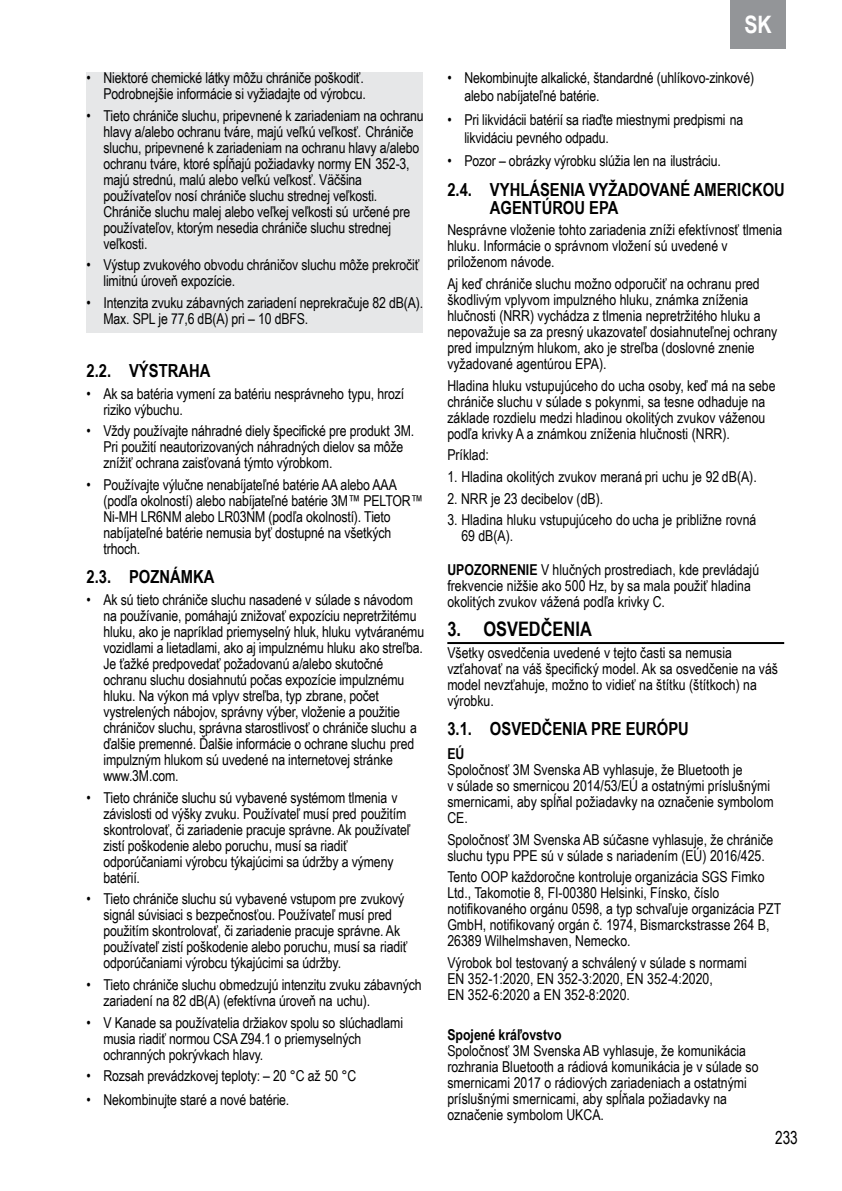
<style>
.page{position:relative;width:842px;height:1191px;background:#fff}
.page>*{position:absolute;margin:0;border:0;box-sizing:border-box;transform-origin:0 0}
.t1{font:700 24px "Arial Narrow";color:#fff}
.t2{font:700 20px "Arial Narrow";color:#000}
.t3{font:700 18px/18px "Arial Narrow";color:#000}
.t4{font:18px "Arial Narrow";color:#000;scale:.92 1}
.t5{font:15px/16px "Arial Narrow";letter-spacing:-.01em;color:#000}
.t6{font:700 15px "Arial Narrow";color:#000}
.s1{font-weight:700}
</style>
<div class="page">
<div style="left:730px;top:0;width:56px;height:48px;background:#939598"></div>
<div style="left:86px;top:72px;width:337px;height:36px;background:#e6e7e8"></div>
<div style="left:86px;top:99px;width:337px;height:158px;background:#e6e7e8"></div>
<div style="left:86px;top:249px;width:337px;height:46px;background:#e6e7e8"></div>
<div style="left:86px;top:286px;width:337px;height:31px;background:#e6e7e8"></div>
<div style="left:86px;top:302px;width:337px;height:31px;background:#e6e7e8"></div>
<hr style="left:447px;top:642px;width:337px;height:2px;background:#000">
<p class="t5" style="left:86px;top:71px;width:281px;text-align:right">• Niektoré chemické látky môžu chrániče poškodiť.<br>Podrobnejšie informácie si vyžiadajte od výrobcu.</p>
<p class="t5" style="left:103px;top:109px;width:322px;text-indent:-17px">• Tieto chrániče sluchu, pripevnené k zariadeniam na ochranu hlavy a/alebo ochranu tváre, majú veľkú veľkosť. Chrániče sluchu, pripevnené k zariadeniam na ochranu hlavy a/alebo ochranu tváre, ktoré spĺňajú požiadavky normy EN 352-3, majú strednú, malú alebo veľkú veľkosť. Väčšina používateľov nosí chrániče sluchu strednej veľkosti.<br>Chrániče sluchu malej alebo veľkej veľkosti sú určené pre používateľov, ktorým nesedia chrániče sluchu strednej veľkosti.</p>
<p class="t5" style="left:103px;top:258px;width:317px;text-indent:-17px">• Výstup zvukového obvodu chráničov sluchu môže prekročiť limitnú úroveň expozície.</p>
<p class="t5" style="left:103px;top:296px;width:321px;text-indent:-17px">• Intenzita zvuku zábavných zariadení neprekračuje 82 dB(A).<br>Max. SPL je 77,6 dB(A) pri – 10 dBFS.</p>
<p class="t3" style="left:86px;top:363px;width:125px">2.2. VÝSTRAHA</p>
<p class="t5" style="left:103px;top:387px;width:302px;text-indent:-17px">• Ak sa batéria vymení za batériu nesprávneho typu, hrozí riziko výbuchu.</p>
<p class="t5" style="left:103px;top:424px;width:312px;text-indent:-17px">• Vždy používajte náhradné diely špecifické pre produkt 3M.<br>Pri použití neautorizovaných náhradných dielov sa môže znížiť ochrana zaisťovaná týmto výrobkom.</p>
<p class="t5" style="left:103px;top:478px;width:321px;text-indent:-17px">• Používajte výlučne nenabíjateľné batérie AA alebo AAA (podľa okolností) alebo nabíjateľné batérie 3M™ PELTOR™ Ni-MH LR6NM alebo LR03NM (podľa okolností). Tieto nabíjateľné batérie nemusia byť dostupné na všetkých trhoch.</p>
<p class="t3" style="left:86px;top:570px;width:129px">2.3. POZNÁMKA</p>
<p class="t5" style="left:103px;top:593px;width:322px;text-indent:-17px">• Ak sú tieto chrániče sluchu nasadené v súlade s návodom na používanie, pomáhajú znižovať expozíciu nepretržitému hluku, ako je napríklad priemyselný hluk, hluku vytváranému vozidlami a lietadlami, ako aj impulznému hluku ako streľba.<br>Je ťažké predpovedať požadovanú a/alebo skutočné ochranu sluchu dosiahnutú počas expozície impulznému hluku. Na výkon má vplyv streľba, typ zbrane, počet vystrelených nábojov, správny výber, vloženie a použitie chráničov sluchu, správna starostlivosť o chrániče sluchu a ďalšie premenné. Ďalšie informácie o ochrane sluchu pred impulzným hlukom sú uvedené na internetovej stránke www.3M.com.</p>
<p class="t5" style="left:103px;top:791px;width:308px;text-indent:-17px">• Tieto chrániče sluchu sú vybavené systémom tlmenia v závislosti od výšky zvuku. Používateľ musí pred použitím skontrolovať, či zariadenie pracuje správne. Ak používateľ zistí poškodenie alebo poruchu, musí sa riadiť odporúčaniami výrobcu týkajúcimi sa údržby a výmeny batérií.</p>
<p class="t5" style="left:103px;top:892px;width:305px;text-indent:-17px">• Tieto chrániče sluchu sú vybavené vstupom pre zvukový signál súvisiaci s bezpečnosťou. Používateľ musí pred použitím skontrolovať, či zariadenie pracuje správne. Ak používateľ zistí poškodenie alebo poruchu, musí sa riadiť odporúčaniami výrobcu týkajúcimi sa údržby.</p>
<p class="t5" style="left:103px;top:978px;width:320px;text-indent:-17px">• Tieto chrániče sluchu obmedzujú intenzitu zvuku zábavných zariadení na 82 dB(A) (efektívna úroveň na uchu).</p>
<p class="t5" style="left:103px;top:1016px;width:301px;text-indent:-17px">• V Kanade sa používatelia držiakov spolu so slúchadlami musia riadiť normou CSA Z94.1 o priemyselných ochranných pokrývkach hlavy.</p>
<p class="t5" style="left:86px;top:1069px;width:271px">• Rozsah prevádzkovej teploty: – 20 °C až 50 °C</p>
<p class="t5" style="left:86px;top:1093px;width:204px">• Nekombinujte staré a nové batérie.</p>
<h1 class="t1" style="left:744px;top:15px;width:29px">SK</h1>
<p class="t5" style="left:464px;top:70px;width:291px;line-height:18px;text-indent:-17px">• Nekombinujte alkalické, štandardné (uhlíkovo-zinkové) alebo nabíjateľné batérie.</p>
<p class="t5" style="left:464px;top:112px;width:280px;line-height:18px;text-indent:-17px">• Pri likvidácii batérií sa riaďte miestnymi predpismi na likvidáciu pevného odpadu.</p>
<p class="t5" style="left:447px;top:154px;width:275px">• Pozor – obrázky výrobku slúžia len na ilustráciu.</p>
<p class="t3" style="left:490px;top:182px;width:296px;text-indent:-43px">2.4. VYHLÁSENIA VYŽADOVANÉ AMERICKOU<br>AGENTÚROU EPA</p>
<p class="t5" style="left:447px;top:223px;width:336px">Nesprávne vloženie tohto zariadenia zníži efektívnosť tlmenia hluku. Informácie o správnom vložení sú uvedené v priloženom návode.</p>
<p class="t5" style="left:447px;top:277px;width:331px">Aj keď chrániče sluchu možno odporučiť na ochranu pred škodlivým vplyvom impulzného hluku, známka zníženia hlučnosti (NRR) vychádza z tlmenia nepretržitého hluku a nepovažuje sa za presný ukazovateľ dosiahnuteľnej ochrany pred impulzným hlukom, ako je streľba (doslovné znenie vyžadované agentúrou EPA).</p>
<p class="t5" style="left:447px;top:379px;width:330px">Hladina hluku vstupujúceho do ucha osoby, keď má na sebe chrániče sluchu v súlade s pokynmi, sa tesne odhaduje na základe rozdielu medzi hladinou okolitých zvukov váženou podľa krivky A a známkou zníženia hlučnosti (NRR).</p>
<p class="t5" style="left:447px;top:449px;width:43px">Príklad:</p>
<p class="t5" style="left:447px;top:470px;width:311px">1. Hladina okolitých zvukov meraná pri uchu je 92 dB(A).</p>
<p class="t5" style="left:447px;top:492px;width:157px">2. NRR je 23 decibelov (dB).</p>
<p class="t5" style="left:461px;top:514px;width:296px;text-indent:-14px">3. Hladina hluku vstupujúceho do ucha je približne rovná<br>69 dB(A).</p>
<p class="t5" style="left:447px;top:563px;width:313px"><span class="s1">UPOZORNENIE</span> V hlučných prostrediach, kde prevládajú frekvencie nižšie ako 500 Hz, by sa mala použiť hladina okolitých zvukov vážená podľa krivky C.</p>
<h2 class="t2" style="left:447px;top:622px;width:146px">3. OSVEDČENIA</h2>
<p class="t5" style="left:447px;top:646px;width:332px">Všetky osvedčenia uvedené v tejto časti sa nemusia vzťahovať na váš špecifický model. Ak sa osvedčenie na váš model nevzťahuje, možno to vidieť na štítku (štítkoch) na výrobku.</p>
<p class="t3" style="left:447px;top:722px;width:243px">3.1. OSVEDČENIA PRE EURÓPU</p>
<p class="t6" style="left:447px;top:748px;width:19px">EÚ</p>
<p class="t5" style="left:447px;top:763px;width:328px">Spoločnosť 3M Svenska AB vyhlasuje, že Bluetooth je<br>v súlade so smernicou 2014/53/EÚ a ostatnými príslušnými smernicami, aby spĺňal požiadavky na označenie symbolom CE.</p>
<p class="t5" style="left:447px;top:833px;width:327px">Spoločnosť 3M Svenska AB súčasne vyhlasuje, že chrániče sluchu typu PPE sú v súlade s nariadením (EÚ) 2016/425.</p>
<p class="t5" style="left:447px;top:870px;width:335px">Tento OOP každoročne kontroluje organizácia SGS Fimko Ltd., Takomotie 8, FI-00380 Helsinki, Fínsko, číslo notifikovaného orgánu 0598, a typ schvaľuje organizácia PZT GmbH, notifikovaný orgán č. 1974, Bismarckstrasse 264 B, 26389 Wilhelmshaven, Nemecko.</p>
<p class="t5" style="left:447px;top:956px;width:301px">Výrobok bol testovaný a schválený v súlade s normami<br>EN 352-1:2020, EN 352-3:2020, EN 352-4:2020,<br>EN 352-6:2020 a EN 352-8:2020.</p>
<p class="t6" style="left:447px;top:1029px;width:116px">Spojené kráľovstvo</p>
<p class="t5" style="left:447px;top:1044px;width:313px">Spoločnosť 3M Svenska AB vyhlasuje, že komunikácia rozhrania Bluetooth a rádiová komunikácia je v súlade so smernicami 2017 o rádiových zariadeniach a ostatnými príslušnými smernicami, aby spĺňala požiadavky na označenie symbolom UKCA.</p>
<p class="t4" style="left:775px;top:1131px;width:26px">233</p>
</div>
